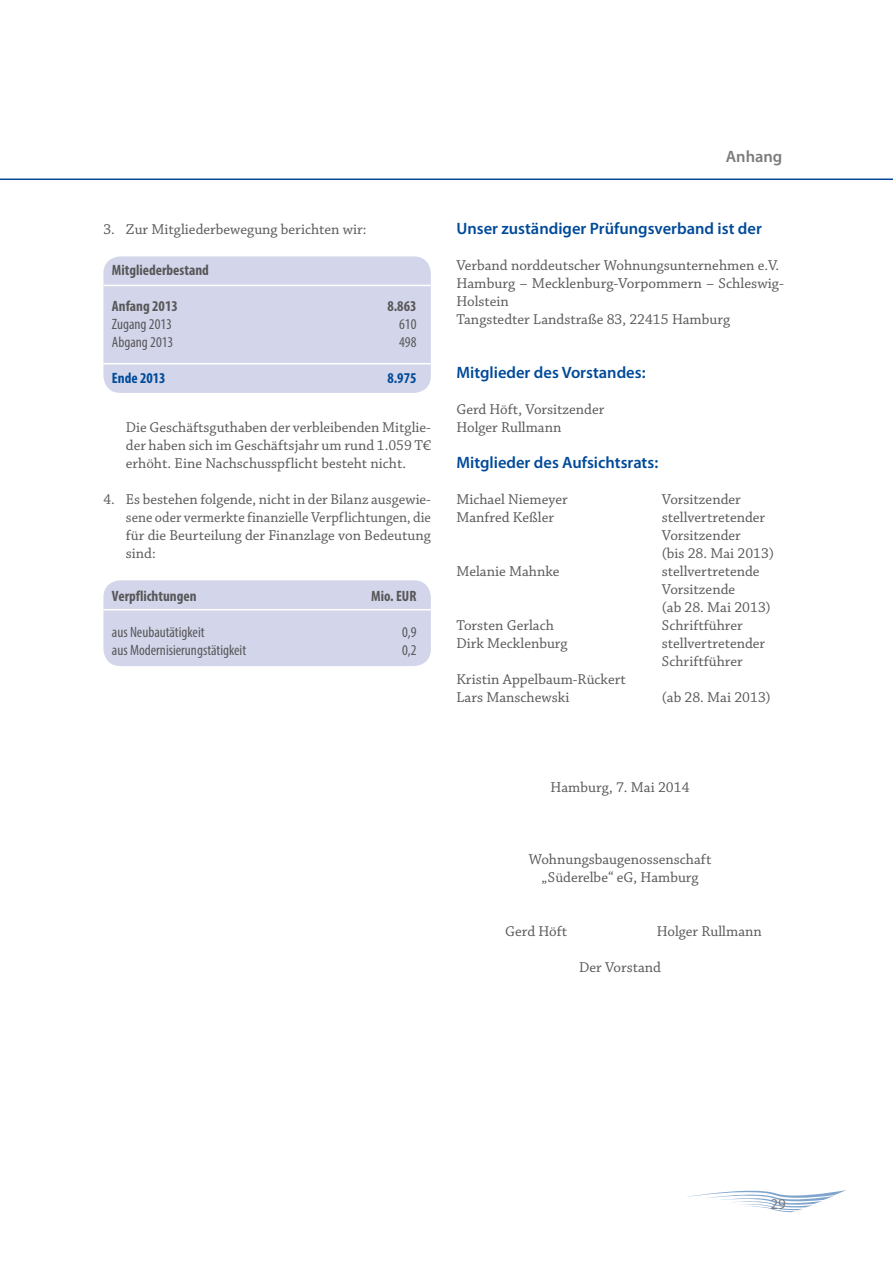
<style>
.page{position:relative;width:893px;height:1263px;background:#fff}
.page>*{position:absolute;margin:0;border:0;box-sizing:border-box;transform-origin:0 0}
.t1{font:600 16.5px "Myriad Pro";color:#004a99}
.t2{font:600 16.5px "Myriad Pro";color:#7b7c7e}
.t3{font:15px/18px "Chaparral Pro";color:#58585a}
.t4{font:condensed 15px "Myriad Pro";color:#58585a}
.t5{font:700 condensed 15px "Myriad Pro";color:#58585a}
.t6{font:700 condensed 15px "Myriad Pro";color:#004a99}
.t7{font:15px "Myriad Pro";color:#7b7c7e}
</style>
<div class="page">
<svg style="left:687px;top:1190px;width:159px;height:22px"></svg>
<hr style="left:0;top:179px;width:893px;height:1px;background:#004a99">
<div style="left:103px;top:256px;width:328px;height:137px;background:#d3d6ea;border-radius:17px"></div>
<div style="left:103px;top:580px;width:328px;height:86px;background:#d3d6ea;border-radius:17px"></div>
<hr style="left:103px;top:285px;width:328px;height:1px;background:#fff">
<hr style="left:103px;top:363px;width:328px;height:1px;background:#fff">
<hr style="left:103px;top:609px;width:328px;height:1px;background:#fff">
<p class="t3" style="left:103px;top:221px;width:265px">3. Zur Mitgliederbewegung berichten wir:</p>
<p class="t5" style="left:112px;top:261px;width:99px">Mitgliederbestand</p>
<p class="t5" style="left:112px;top:297px;width:67px">Anfang 2013</p>
<p class="t5" style="left:387px;top:297px;width:31px">8.863</p>
<p class="t4" style="left:112px;top:315px;width:62px">Zugang 2013</p>
<p class="t4" style="left:399px;top:315px;width:19px">610</p>
<p class="t4" style="left:112px;top:333px;width:63px">Abgang 2013</p>
<p class="t4" style="left:399px;top:333px;width:19px">498</p>
<p class="t6" style="left:112px;top:369px;width:55px">Ende 2013</p>
<p class="t6" style="left:387px;top:369px;width:31px">8.975</p>
<p class="t3" style="left:126px;top:419px;width:306px;text-align:justify">Die Geschäftsguthaben der verbleibenden Mitglie&shy;der haben sich im Geschäftsjahr um rund 1.059 T€ erhöht. Eine Nachschusspflicht besteht nicht.</p>
<p class="t3" style="left:126px;top:491px;width:306px;text-align:justify;text-indent:-22px">4. Es bestehen folgende, nicht in der Bilanz ausgewie&shy;sene oder vermerkte finanzielle Verpflichtungen, die für die Beurteilung der Finanzlage von Bedeutung sind:</p>
<p class="t5" style="left:112px;top:587px;width:86px">Verpflichtungen</p>
<p class="t5" style="left:371px;top:587px;width:47px">Mio. EUR</p>
<p class="t4" style="left:112px;top:623px;width:94px">aus Neubautätigkeit</p>
<p class="t4" style="left:402px;top:623px;width:16px">0,9</p>
<p class="t4" style="left:112px;top:641px;width:136px">aus Modernisierungstätigkeit</p>
<p class="t4" style="left:402px;top:641px;width:16px">0,2</p>
<p class="t2" style="left:726px;top:146px;width:58px">Anhang</p>
<p class="t1" style="left:456px;top:218px;width:307px">Unser zuständiger Prüfungsverband ist der</p>
<p class="t3" style="left:456px;top:257px;width:329px">Verband norddeutscher Wohnungsunternehmen e.V.<br>Hamburg – Mecklenburg-Vorpommern – Schleswig-Holstein<br>Tangstedter Landstraße 83, 22415 Hamburg</p>
<p class="t1" style="left:456px;top:362px;width:191px">Mitglieder des Vorstandes:</p>
<p class="t3" style="left:456px;top:401px;width:150px">Gerd Höft, Vorsitzender<br>Holger Rullmann</p>
<p class="t1" style="left:456px;top:452px;width:203px">Mitglieder des Aufsichtsrats:</p>
<p class="t3" style="left:456px;top:491px;width:113px">Michael Niemeyer</p>
<p class="t3" style="left:662px;top:491px;width:80px">Vorsitzender</p>
<p class="t3" style="left:456px;top:509px;width:99px">Manfred Keßler</p>
<p class="t3" style="left:662px;top:509px;width:114px">stellvertretender<br>Vorsitzender<br>(bis 28. Mai 2013)</p>
<p class="t3" style="left:456px;top:563px;width:105px">Melanie Mahnke</p>
<p class="t3" style="left:662px;top:563px;width:110px">stellvertretende<br>Vorsitzende<br>(ab 28. Mai 2013)</p>
<p class="t3" style="left:456px;top:617px;width:99px">Torsten Gerlach</p>
<p class="t3" style="left:662px;top:617px;width:82px">Schriftführer</p>
<p class="t3" style="left:456px;top:635px;width:113px">Dirk Mecklenburg</p>
<p class="t3" style="left:662px;top:635px;width:105px">stellvertretender<br>Schriftführer</p>
<p class="t3" style="left:456px;top:671px;width:171px">Kristin Appelbaum-Rückert<br>Lars Manschewski</p>
<p class="t3" style="left:662px;top:689px;width:110px">(ab 28. Mai 2013)</p>
<p class="t3" style="left:551px;top:779px;width:140px">Hamburg, 7. Mai 2014</p>
<p class="t3" style="left:529px;top:851px;width:184px;text-align:center">Wohnungsbaugenossenschaft „Süderelbe“ eG, Hamburg</p>
<p class="t3" style="left:505px;top:923px;width:63px">Gerd Höft</p>
<p class="t3" style="left:657px;top:923px;width:107px">Holger Rullmann</p>
<p class="t3" style="left:579px;top:959px;width:83px">Der Vorstand</p>
<p class="t7" style="left:771px;top:1194px;width:17px">29</p>
</div>
